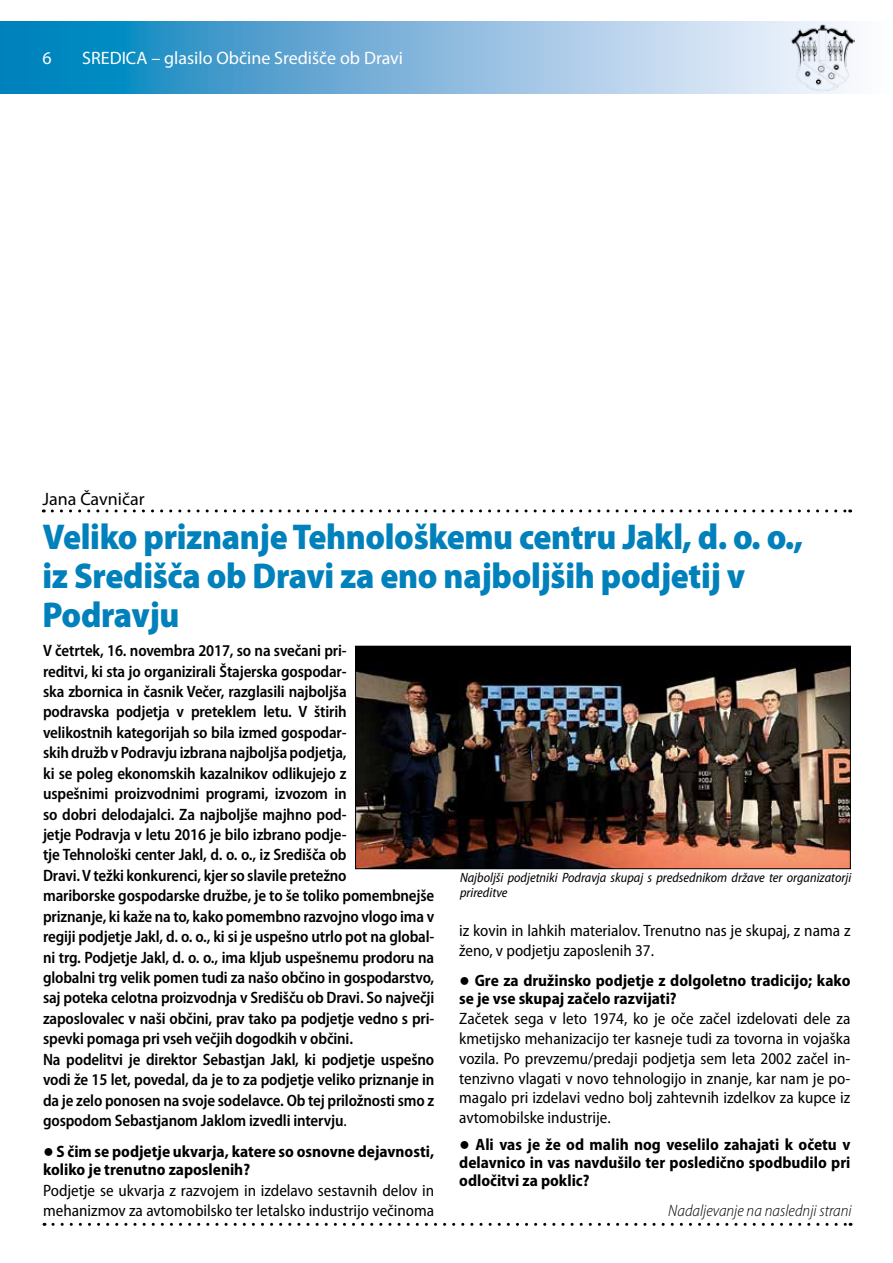
<style>
.page{position:relative;width:893px;height:1263px;background:#fff}
.page>*{position:absolute;margin:0;border:0;box-sizing:border-box;transform-origin:0 0}
.t1{font:900 36px/39px "Myriad Pro";letter-spacing:-.01em;color:#0081bb;scale:.93 1}
.t2{font:18px "Myriad Pro";color:#fff}
.t3{font:18px "Myriad Pro";color:#000}
.t4{font:600 semi-condensed 16.5px/20.4px "Myriad Pro";letter-spacing:-.01em;color:#000}
.t5{font:semi-condensed 16.5px/19.8px "Myriad Pro";color:#000}
.t6{font:700 semi-condensed 16.5px/18px "Myriad Pro";color:#000}
.t7{font:italic 300 semi-condensed 16.5px "Myriad Pro";color:#000}
.t8{font:italic semi-condensed 13.5px/15px "Myriad Pro";color:#000}
.s1{font-weight:400}
.s2{font-family:"Times New Roman";font-weight:400;font-stretch:normal;font-size:18px}
</style>
<div class="page">
<svg style="left:0;top:21px;width:855px;height:73px;background:#75b4da"></svg>
<img style="left:790px;top:24px;width:64px;height:67px">
<svg style="left:53px;top:1223px;width:798px;height:3px"></svg>
<svg style="left:52px;top:509px;width:799px;height:3px"></svg>
<img style="left:357px;top:648px;width:492px;height:219px">
<div style="left:355px;top:646px;width:496px;height:223px;border:1px solid #000"></div>
<p class="t2" style="left:43px;top:46px;width:11px">6</p>
<p class="t2" style="left:82px;top:46px;width:322px">SREDICA – glasilo Občine Središče ob Dravi</p>
<p class="t3" style="left:43px;top:488px;width:104px">Jana Čavničar</p>
<h1 class="t1" style="left:43px;top:517px;width:820px">Veliko priznanje Tehnološkemu centru Jakl, d. o. o., iz Središča ob Dravi za eno najboljših podjetij v<br>Podravju</h1>
<p class="t4" style="left:43px;top:641px;width:393px">V četrtek, 16. novembra 2017, so na svečani pri-<br>reditvi, ki sta jo organizirali Štajerska gospodar-<br>ska zbornica in časnik Večer, razglasili najboljša<br>podravska podjetja v preteklem letu. V štirih<br>velikostnih kategorijah so bila izmed gospodar-<br>skih družb v Podravju izbrana najboljša podjetja,<br>ki se poleg ekonomskih kazalnikov odlikujejo z<br>uspešnimi proizvodnimi programi, izvozom in<br>so dobri delodajalci. Za najboljše majhno pod-<br>jetje Podravja v letu 2016 je bilo izbrano podje-<br>tje Tehnološki center Jakl, d. o. o., iz Središča ob<br>Dravi. V težki konkurenci, kjer so slavile pretežno<br>mariborske gospodarske družbe, je to še toliko pomembnejše priznanje, ki kaže na to, kako pomembno razvojno vlogo ima v regiji podjetje Jakl, d. o. o., ki si je uspešno utrlo pot na global&shy;ni trg. Podjetje Jakl, d. o. o., ima kljub uspešnemu prodoru na globalni trg velik pomen tudi za našo občino in gospodarstvo, saj poteka celotna proizvodnja v Središču ob Dravi. So največji zaposlovalec v naši občini, prav tako pa podjetje vedno s pri&shy;spevki pomaga pri vseh večjih dogodkih v občini.<br>Na podelitvi je direktor Sebastjan Jakl, ki podjetje uspešno vodi že 15 let, povedal, da je to za podjetje veliko priznanje in da je zelo ponosen na svoje sodelavce. Ob tej priložnosti smo z gospodom Sebastjanom Jaklom izvedli intervju<span class="s1">.</span></p>
<p class="t6" style="left:43px;top:1142px;width:393px;line-height:18.6px"><span class="s2">●</span> S čim se podjetje ukvarja, katere so osnovne dejavnosti, koliko je trenutno zaposlenih?</p>
<p class="t5" style="left:43px;top:1180px;width:393px;line-height:20.4px">Podjetje se ukvarja z razvojem in izdelavo sestavnih delov in mehanizmov za avtomobilsko ter letalsko industrijo večinoma</p>
<p class="t8" style="left:460px;top:870px;width:393px">Najboljši podjetniki Podravja skupaj s predsednikom države ter organizatorji prireditve</p>
<p class="t5" style="left:459px;top:921px;width:393px">iz kovin in lahkih materialov. Trenutno nas je skupaj, z nama z ženo, v podjetju zaposlenih 37.</p>
<p class="t6" style="left:459px;top:972px;width:393px"><span class="s2">●</span> Gre za družinsko podjetje z dolgoletno tradicijo; kako se je vse skupaj začelo razvijati?</p>
<p class="t5" style="left:459px;top:1009px;width:393px;text-align:justify">Začetek sega v leto 1974, ko je oče začel izdelovati dele za kmetijsko mehanizacijo ter kasneje tudi za tovorna in vojaška vozila. Po prevzemu/predaji podjetja sem leta 2002 začel in&shy;tenzivno vlagati v novo tehnologijo in znanje, kar nam je po&shy;magalo pri izdelavi vedno bolj zahtevnih izdelkov za kupce iz avtomobilske industrije.</p>
<p class="t6" style="left:459px;top:1135px;width:393px;text-align:justify"><span class="s2">●</span> Ali vas je že od malih nog veselilo zahajati k očetu v delavnico in vas navdušilo ter posledično spodbudilo pri odločitvi za poklic?</p>
<p class="t7" style="left:668px;top:1202px;width:185px">Nadaljevanje na naslednji strani</p>
</div>
